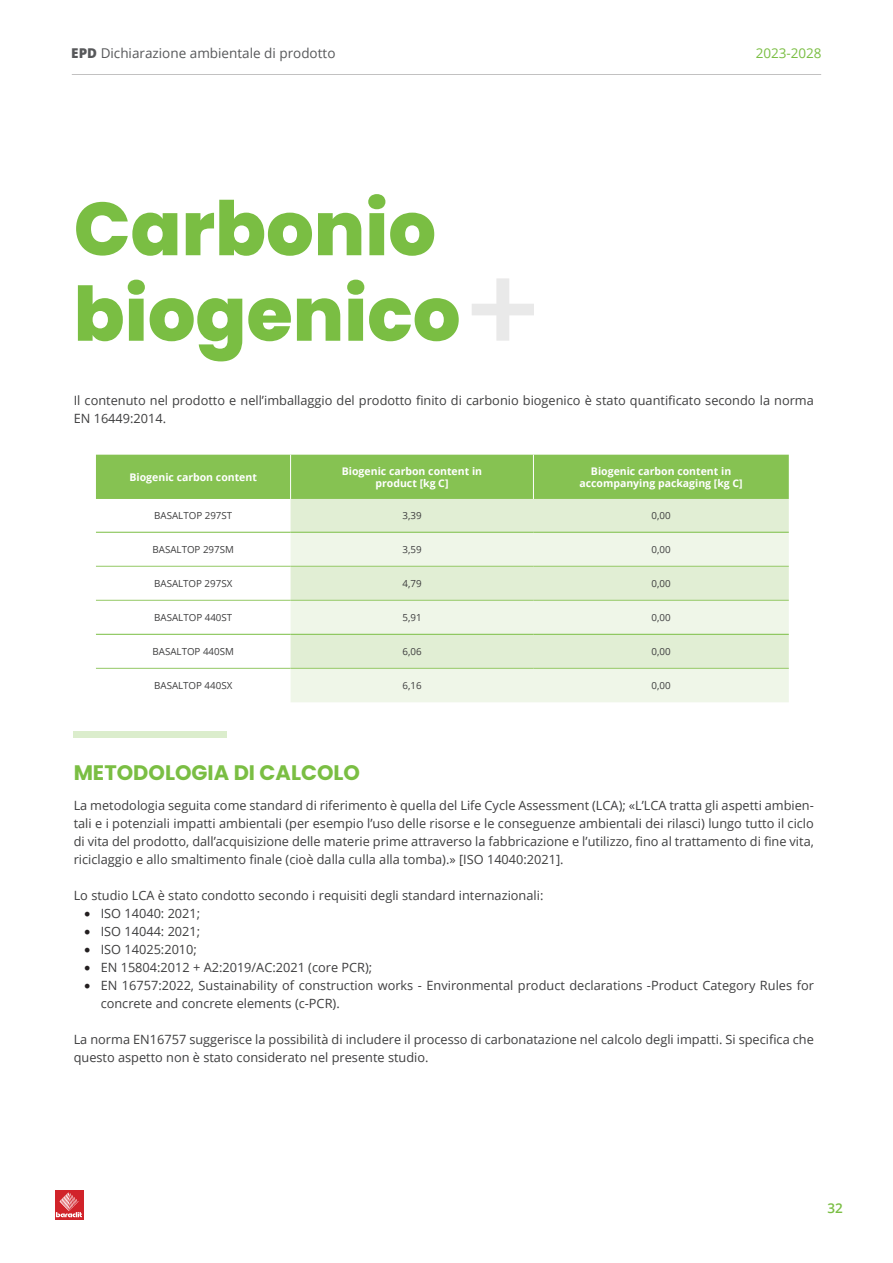
<style>
.page{position:relative;width:893px;height:1263px;background:#fff}
.page>*{position:absolute;margin:0;border:0;box-sizing:border-box;transform-origin:0 0}
.t1{font:500 122.1px "Poppins";color:#231f20}
.t2{font:800 75px/85.5px "Poppins";color:#7abe43}
.t3{font:700 21px "Poppins";color:#7abe43}
.t4{font:13.5px "Open Sans";color:#57585a}
.t5{font:13.5px "Open Sans";color:#7abe43}
.t6{font:600 13.5px "Open Sans";color:#7abe43}
.t7{font:12.75px/18px "Open Sans";color:#3e3e3f}
.t8{font:700 10.5px/12.6px "Open Sans";color:#fff;text-align:center}
.t9{font:9.75px "Open Sans";color:#3e3e3f}
.s1{font-weight:800}
.s2{font-family:"Minion Pro";font-size:18px;color:#231f20}
</style>
<div class="page">
<div style="left:55px;top:1190px;width:28px;height:30px;background:linear-gradient(to right,#d1232a,#d1232a)"></div>
<svg style="left:56px;top:1192px;width:26px;height:25px"></svg>
<hr style="left:72px;top:74px;width:749px;height:1px;background:#231f20">
<div style="left:96px;top:455px;width:693px;height:44px;background:#86c252"></div>
<div style="left:291px;top:499px;width:498px;height:33px;background:#e1eed4"></div>
<svg style="left:291px;top:533px;width:498px;height:169px;background:#e8f2df"></svg>
<hr style="left:96px;top:532px;width:195px;height:1px;background:#7abe43">
<hr style="left:291px;top:532px;width:242px;height:1px;background:#7abe43">
<hr style="left:533px;top:532px;width:256px;height:1px;background:#7abe43">
<hr style="left:96px;top:634px;width:195px;height:1px;background:#7abe43">
<hr style="left:291px;top:634px;width:242px;height:1px;background:#7abe43">
<hr style="left:533px;top:634px;width:256px;height:1px;background:#7abe43">
<hr style="left:96px;top:566px;width:195px;height:1px;background:#94c865">
<hr style="left:291px;top:566px;width:242px;height:1px;background:#94c865">
<hr style="left:533px;top:566px;width:256px;height:1px;background:#94c865">
<hr style="left:96px;top:600px;width:195px;height:1px;background:#94c865">
<hr style="left:291px;top:600px;width:242px;height:1px;background:#94c865">
<hr style="left:533px;top:600px;width:256px;height:1px;background:#94c865">
<hr style="left:96px;top:668px;width:195px;height:1px;background:#94c865">
<hr style="left:291px;top:668px;width:242px;height:1px;background:#94c865">
<hr style="left:533px;top:668px;width:256px;height:1px;background:#94c865">
<hr style="left:290px;top:455px;width:1px;height:44px;background:#fff">
<hr style="left:533px;top:455px;width:1px;height:44px;background:#fff">
<div style="left:74px;top:731px;width:153px;height:7px;background:#dbedcc"></div>
<p class="t4" style="left:71px;top:44px;width:266px"><span class="s1">EPD</span> Dichiarazione ambientale di prodotto</p>
<p class="t5" style="left:756px;top:44px;width:68px">2023-2028</p>
<h2 class="t2" style="left:74px;top:187px;width:388px">Carbonio biogenico</h2>
<p class="t7" style="left:74px;top:391px;width:742px">Il contenuto nel prodotto e nell’imballaggio del prodotto finito di carbonio biogenico è stato quantificato secondo la norma<br>EN 16449:2014.</p>
<h1 class="t1" style="left:459px;top:240px;width:89px">+</h1>
<p class="t8" style="left:130px;top:470px;width:129px">Biogenic carbon content</p>
<p class="t8" style="left:342px;top:464px;width:142px">Biogenic carbon content in product [kg C]</p>
<p class="t8" style="left:579px;top:464px;width:165px">Biogenic carbon content in accompanying packaging [kg C]</p>
<p class="t9" style="left:154px;top:509px;width:79px">BASALTOP 297ST</p>
<p class="t9" style="left:402px;top:509px;width:21px">3,39</p>
<p class="t9" style="left:652px;top:509px;width:21px">0,00</p>
<p class="t9" style="left:153px;top:543px;width:83px">BASALTOP 297SM</p>
<p class="t9" style="left:402px;top:543px;width:21px">3,59</p>
<p class="t9" style="left:652px;top:543px;width:21px">0,00</p>
<p class="t9" style="left:154px;top:577px;width:80px">BASALTOP 297SX</p>
<p class="t9" style="left:402px;top:577px;width:21px">4,79</p>
<p class="t9" style="left:652px;top:577px;width:21px">0,00</p>
<p class="t9" style="left:154px;top:611px;width:79px">BASALTOP 440ST</p>
<p class="t9" style="left:402px;top:611px;width:21px">5,91</p>
<p class="t9" style="left:652px;top:611px;width:21px">0,00</p>
<p class="t9" style="left:153px;top:645px;width:83px">BASALTOP 440SM</p>
<p class="t9" style="left:402px;top:645px;width:21px">6,06</p>
<p class="t9" style="left:652px;top:645px;width:21px">0,00</p>
<p class="t9" style="left:154px;top:679px;width:80px">BASALTOP 440SX</p>
<p class="t9" style="left:402px;top:679px;width:21px">6,16</p>
<p class="t9" style="left:652px;top:679px;width:21px">0,00</p>
<h3 class="t3" style="left:74px;top:761px;width:288px">METODOLOGIA DI CALCOLO</h3>
<p class="t7" style="left:74px;top:796px;width:742px;text-align:justify">La metodologia seguita come standard di riferimento è quella del Life Cycle Assessment (LCA); «L’LCA tratta gli aspetti ambien&shy;tali e i potenziali impatti ambientali (per esempio l’uso delle risorse e le conseguenze ambientali dei rilasci) lungo tutto il ciclo di vita del prodotto, dall’acquisizione delle materie prime attraverso la fabbricazione e l’utilizzo, fino al trattamento di fine vita, riciclaggio e allo smaltimento finale (cioè dalla culla alla tomba).» [ISO 14040:2021].</p>
<p class="t7" style="left:74px;top:886px;width:471px">Lo studio LCA è stato condotto secondo i requisiti degli standard internazionali:</p>
<p class="t7" style="left:84px;top:904px;width:118px"><span class="s2">•</span> ISO 14040: 2021;</p>
<p class="t7" style="left:84px;top:922px;width:118px"><span class="s2">•</span> ISO 14044: 2021;</p>
<p class="t7" style="left:84px;top:940px;width:115px"><span class="s2">•</span> ISO 14025:2010;</p>
<p class="t7" style="left:84px;top:958px;width:290px"><span class="s2">•</span> EN 15804:2012 + A2:2019/AC:2021 (core PCR);</p>
<p class="t7" style="left:101px;top:976px;width:715px;text-indent:-17px"><span class="s2">•</span> EN 16757:2022, Sustainability of construction works - Environmental product declarations -Product Category Rules for concrete and concrete elements (c-PCR).</p>
<p class="t7" style="left:74px;top:1030px;width:742px">La norma EN16757 suggerisce la possibilità di includere il processo di carbonatazione nel calcolo degli impatti. Si specifica che questo aspetto non è stato considerato nel presente studio.</p>
<p class="t6" style="left:827px;top:1199px;width:17px">32</p>
</div>
